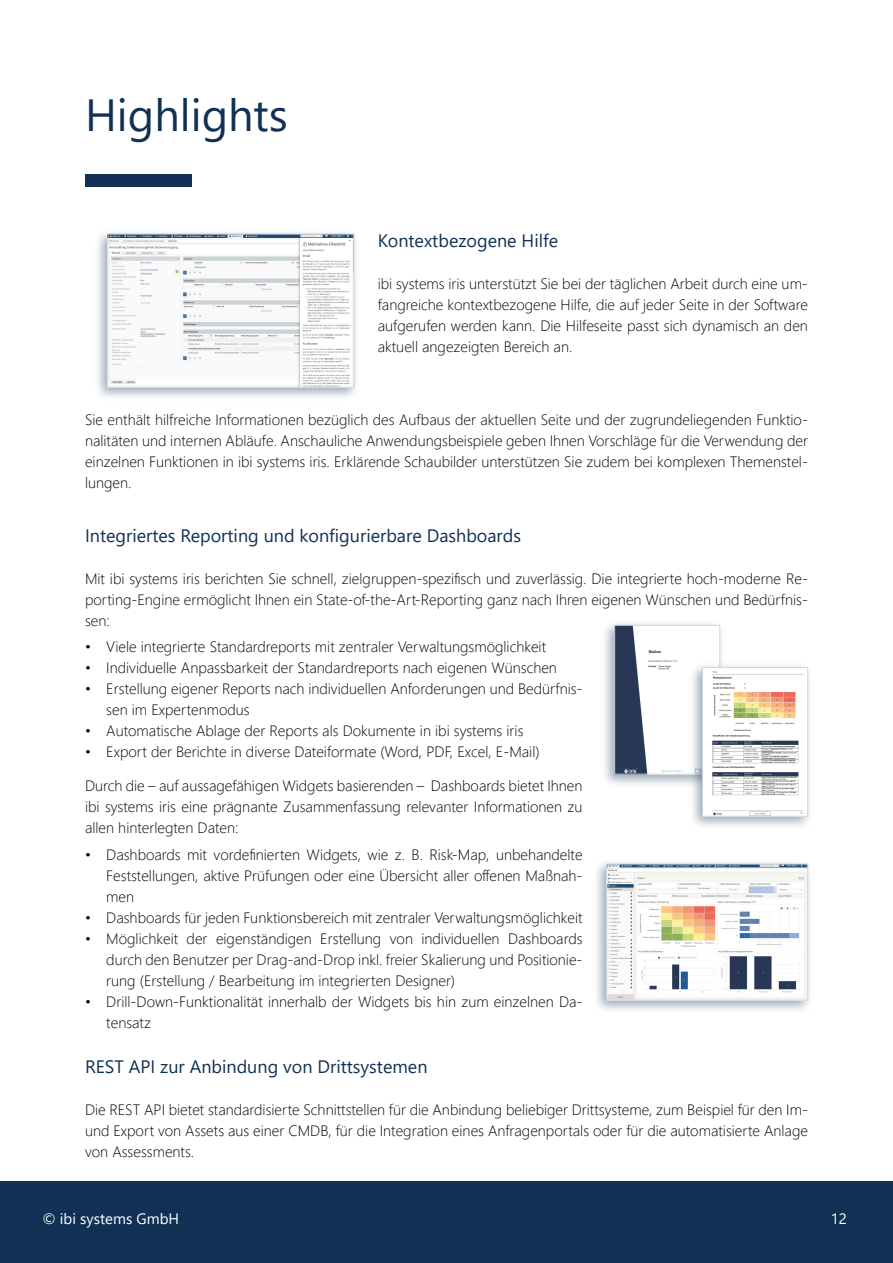
<style>
.page{position:relative;width:893px;height:1263px;background:#fff}
.page>*{position:absolute;margin:0;border:0;box-sizing:border-box;transform-origin:0 0}
.t1{font:45px "Segoe UI";color:#113154}
.t2{font:18px "Segoe UI";color:#113154}
.t3{font:300 15px "Segoe UI";color:#000}
.t4{font:15px "Segoe UI";color:#fff}
</style>
<div class="page">
<div style="left:0;top:1178px;width:893px;height:85px;background:#113154"></div>
<div style="left:0;top:0;width:893px;height:1180px;background:#fff"></div>
<img style="left:605px;top:623px;width:117px;height:162px">
<img style="left:616px;top:627px;width:102px;height:145px">
<div style="left:614px;top:625px;width:106px;height:149px;border:1px solid #cfd6dd"></div>
<div style="left:85px;top:174px;width:106px;height:13px;background:#113154"></div>
<img style="left:597px;top:862px;width:213px;height:148px">
<img style="left:608px;top:866px;width:198px;height:132px">
<div style="left:606px;top:864px;width:202px;height:136px;border:1px solid #cfd6dd"></div>
<img style="left:688px;top:662px;width:121px;height:165px">
<img style="left:704px;top:669px;width:102px;height:146px">
<div style="left:702px;top:667px;width:106px;height:150px;border:1px solid #cfd6dd"></div>
<img style="left:98px;top:232px;width:258px;height:166px">
<img style="left:110px;top:236px;width:242px;height:149px">
<div style="left:108px;top:234px;width:246px;height:153px;border:1px solid #cfd6dd"></div>
<p class="t1" style="left:85px;top:98px;width:204px">Highlights</p>
<p class="t2" style="left:378px;top:234px;width:182px">Kontextbezogene Hilfe</p>
<p class="t3" style="left:378px;top:278px;width:432px">ibi systems iris unterstützt Sie bei der täglichen Arbeit durch eine um-</p>
<p class="t3" style="left:378px;top:299px;width:432px">fangreiche kontextbezogene Hilfe, die auf jeder Seite in der Software</p>
<p class="t3" style="left:378px;top:320px;width:432px">aufgerufen werden kann. Die Hilfeseite passt sich dynamisch an den</p>
<p class="t3" style="left:378px;top:341px;width:196px">aktuell angezeigten Bereich an.</p>
<p class="t3" style="left:85px;top:414px;width:724px">Sie enthält hilfreiche Informationen bezüglich des Aufbaus der aktuellen Seite und der zugrundeliegenden Funktio-</p>
<p class="t3" style="left:85px;top:435px;width:724px">nalitäten und internen Abläufe. Anschauliche Anwendungsbeispiele geben Ihnen Vorschläge für die Verwendung der</p>
<p class="t3" style="left:85px;top:456px;width:724px">einzelnen Funktionen in ibi systems iris. Erklärende Schaubilder unterstützen Sie zudem bei komplexen Themenstel-</p>
<p class="t3" style="left:85px;top:477px;width:48px">lungen.</p>
<p class="t2" style="left:85px;top:529px;width:438px">Integriertes Reporting und konfigurierbare Dashboards</p>
<p class="t3" style="left:85px;top:573px;width:724px">Mit ibi systems iris berichten Sie schnell, zielgruppen-spezifisch und zuverlässig. Die integrierte hoch-moderne Re-</p>
<p class="t3" style="left:85px;top:594px;width:724px">porting-Engine ermöglicht Ihnen ein State-of-the-Art-Reporting ganz nach Ihren eigenen Wünschen und Bedürfnis-</p>
<p class="t3" style="left:85px;top:615px;width:26px">sen:</p>
<p class="t3" style="left:85px;top:641px;width:463px">• Viele integrierte Standardreports mit zentraler Verwaltungsmöglichkeit</p>
<p class="t3" style="left:85px;top:662px;width:473px">• Individuelle Anpassbarkeit der Standardreports nach eigenen Wünschen</p>
<p class="t3" style="left:85px;top:683px;width:499px">• Erstellung eigener Reports nach individuellen Anforderungen und Bedürfnis-</p>
<p class="t3" style="left:106px;top:704px;width:145px">sen im Expertenmodus</p>
<p class="t3" style="left:85px;top:725px;width:440px">• Automatische Ablage der Reports als Dokumente in ibi systems iris</p>
<p class="t3" style="left:85px;top:746px;width:456px">• Export der Berichte in diverse Dateiformate (Word, PDF, Excel, E-Mail)</p>
<p class="t3" style="left:85px;top:780px;width:499px">Durch die – auf aussagefähigen Widgets basierenden – Dashboards bietet Ihnen</p>
<p class="t3" style="left:85px;top:801px;width:499px">ibi systems iris eine prägnante Zusammenfassung relevanter Informationen zu</p>
<p class="t3" style="left:85px;top:822px;width:155px">allen hinterlegten Daten:</p>
<p class="t3" style="left:85px;top:849px;width:499px">• Dashboards mit vordefinierten Widgets, wie z. B. Risk-Map, unbehandelte</p>
<p class="t3" style="left:106px;top:870px;width:478px">Feststellungen, aktive Prüfungen oder eine Übersicht aller offenen Maßnah-</p>
<p class="t3" style="left:106px;top:891px;width:29px">men</p>
<p class="t3" style="left:85px;top:912px;width:499px">• Dashboards für jeden Funktionsbereich mit zentraler Verwaltungsmöglichkeit</p>
<p class="t3" style="left:85px;top:933px;width:499px">• Möglichkeit der eigenständigen Erstellung von individuellen Dashboards</p>
<p class="t3" style="left:106px;top:954px;width:478px">durch den Benutzer per Drag-and-Drop inkl. freier Skalierung und Positionie-</p>
<p class="t3" style="left:106px;top:975px;width:350px">rung (Erstellung / Bearbeitung im integrierten Designer)</p>
<p class="t3" style="left:85px;top:996px;width:499px">• Drill-Down-Funktionalität innerhalb der Widgets bis hin zum einzelnen Da-</p>
<p class="t3" style="left:106px;top:1017px;width:46px">tensatz</p>
<p class="t2" style="left:85px;top:1060px;width:344px">REST API zur Anbindung von Drittsystemen</p>
<p class="t3" style="left:85px;top:1104px;width:724px">Die REST API bietet standardisierte Schnittstellen für die Anbindung beliebiger Drittsysteme, zum Beispiel für den Im-</p>
<p class="t3" style="left:85px;top:1125px;width:724px">und Export von Assets aus einer CMDB, für die Integration eines Anfragenportals oder für die automatisierte Anlage</p>
<p class="t3" style="left:85px;top:1146px;width:111px">von Assessments.</p>
<p class="t4" style="left:43px;top:1213px;width:138px">© ibi systems GmbH</p>
<p class="t4" style="left:831px;top:1213px;width:18px">12</p>
</div>
